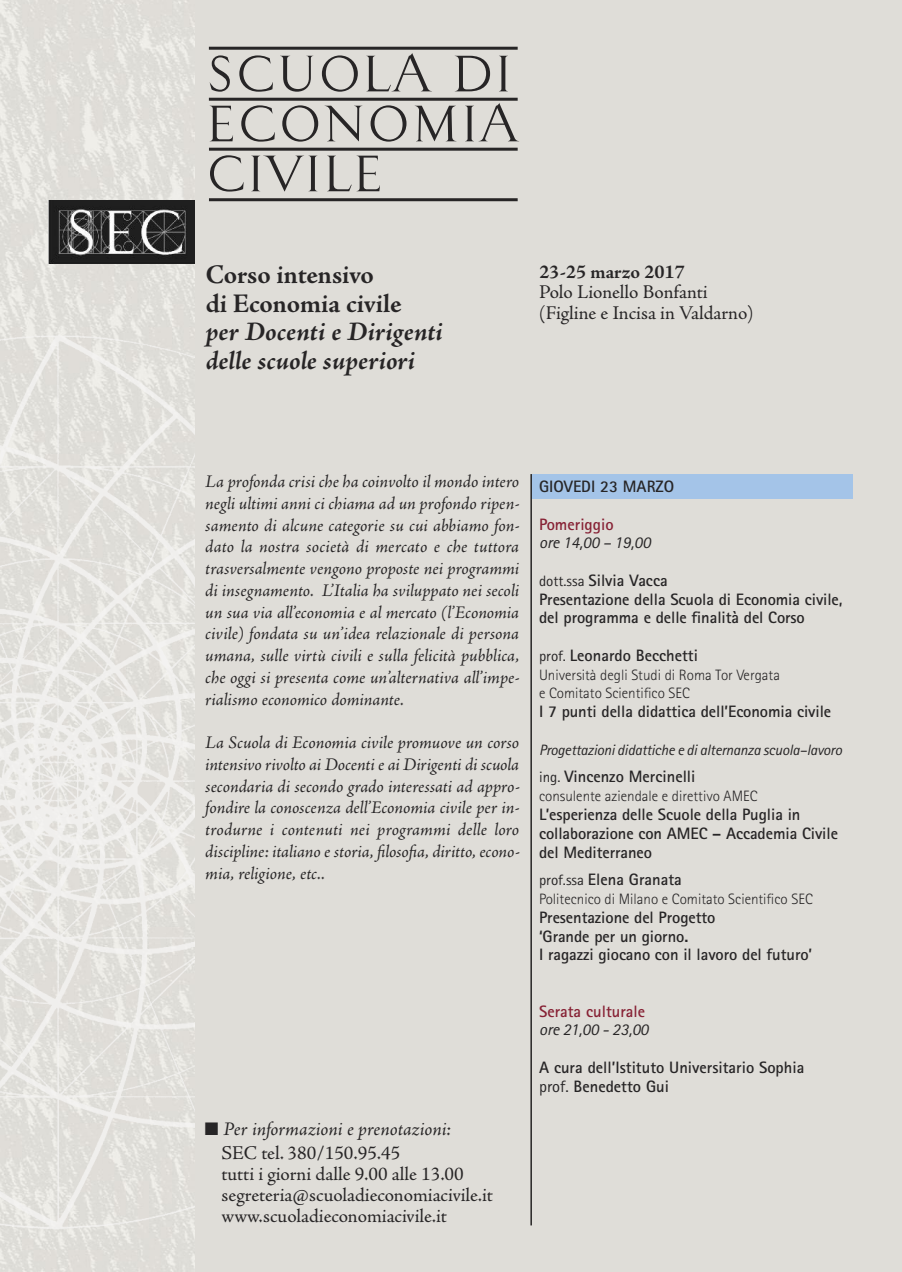
<style>
.page{position:relative;width:902px;height:1272px;background:#fff}
.page>*{position:absolute;margin:0;border:0;box-sizing:border-box;transform-origin:0 0}
.t1{font:61.8px/49.9px "Pacioli";letter-spacing:-.015em;color:#272526;text-align:justify}
.t2{font:italic 700 27px/28.5px "Adobe Jenson Pro";letter-spacing:.005em;color:#272526}
.t3{font:700 27px/28.5px "Adobe Jenson Pro";letter-spacing:-.005em;color:#272526}
.t4{font:19.5px/21px "Adobe Jenson Pro";color:#272526}
.t5{font:italic 19.5px/24px "Adobe Jenson Pro";letter-spacing:-.005em;color:#272526}
.t6{font:700 19.5px "Adobe Jenson Pro";color:#272526}
.t7{font:italic 18px/21.8px "Adobe Jenson Pro";letter-spacing:-.005em;color:#272526;text-align:justify}
.t8{font:700 16.5px/18.8px "Rotis Sans Serif Std";letter-spacing:-.005em;color:#272526}
.t9{font:italic 16.5px "Rotis Sans Serif Std";color:#272526}
.t10{font:700 16.5px "Rotis Sans Serif Std";color:#872235}
.t11{font:300 15px/18.8px "Rotis Sans Serif Std";color:#272526}
.t12{font:italic 15px "Rotis Sans Serif Std";letter-spacing:-.015em;color:#272526}
.s1{font-style:normal}
.s2{font-weight:400;font-size:15px}
.s3{font-weight:400}
</style>
<div class="page">
<img style="left:0;top:0;width:195px;height:1271px">
<img style="left:0;top:322px;width:195px;height:921px">
<div style="left:195px;top:0;width:706px;height:1271px;background:#dfddd8"></div>
<img style="left:48px;top:201px;width:147px;height:63px">
<hr style="left:209px;top:98px;width:308px;height:3px;background:#272526">
<hr style="left:209px;top:148px;width:308px;height:3px;background:#272526">
<hr style="left:209px;top:198px;width:308px;height:3px;background:#272526">
<hr style="left:209px;top:47px;width:308px;height:3px;background:#272526">
<div style="left:531px;top:474px;width:321px;height:24px;background:#a4c4e8"></div>
<hr style="left:530px;top:474px;width:2px;height:751px;background:#272526">
<h1 class="t1" style="left:205px;top:45px;width:315px">SCUOLA DI ECONOMIA CIVILE</h1>
<h2 class="t3" style="left:206px;top:263px;width:197px">Corso intensivo di Economia civile</h2>
<h2 class="t2" style="left:206px;top:320px;width:239px">per Docenti e Dirigenti delle scuole superiori</h2>
<p class="t6" style="left:539px;top:265px;width:147px">23-25 marzo 2017</p>
<p class="t4" style="left:539px;top:284px;width:216px;line-height:20.2px">Polo Lionello Bonfanti (Figline e Incisa in Valdarno)</p>
<p class="t7" style="left:205px;top:472px;width:315px">La profonda crisi che ha coinvolto il mondo intero negli ultimi anni ci chiama ad un profondo ripen&shy;samento di alcune categorie su cui abbiamo fon&shy;dato la nostra società di mercato e che tuttora trasversalmente vengono proposte nei programmi di insegnamento. L’Italia ha sviluppato nei secoli un sua via all’economia e al mercato (l’Economia civile) fondata su un’idea relazionale di persona umana, sulle virtù civili e sulla felicità pubblica, che oggi si presenta come un’alternativa all’impe&shy;rialismo economico dominante.</p>
<p class="t7" style="left:205px;top:733px;width:315px">La Scuola di Economia civile promuove un corso intensivo rivolto ai Docenti e ai Dirigenti di scuola secondaria di secondo grado interessati ad appro&shy;fondire la conoscenza dell’Economia civile per in&shy;trodurne i contenuti nei programmi delle loro discipline: italiano e storia, filosofia, diritto, econo&shy;mia, religione, etc..</p>
<p class="t5" style="left:222px;top:1118px;width:231px;text-indent:-17px">■ Per informazioni e prenotazioni:<br><span class="s1">SEC tel. 380/150.95.45</span></p>
<p class="t4" style="left:222px;top:1165px;width:273px">tutti i giorni dalle 9.00 alle 13.00 segreteria@scuoladieconomiacivile.it www.scuoladieconomiacivile.it</p>
<p class="t8" style="left:539px;top:479px;width:137px">Giovedi 23 marzo</p>
<p class="t10" style="left:539px;top:518px;width:76px">Pomeriggio</p>
<p class="t9" style="left:539px;top:537px;width:113px">ore 14,00 – 19,00</p>
<p class="t8" style="left:539px;top:572px;width:305px"><span class="s2">dott.ssa</span> Silvia vacca<br>Presentazione della Scuola di economia civile, del programma e delle finalità del Corso</p>
<p class="t8" style="left:539px;top:647px;width:160px"><span class="s2">prof.</span> Leonardo Becchetti</p>
<p class="t11" style="left:539px;top:666px;width:242px">Università degli Studi di Roma Tor Vergata e Comitato Scientifico SEC</p>
<p class="t8" style="left:539px;top:704px;width:293px">i 7 punti della didattica dell’economia civile</p>
<p class="t12" style="left:539px;top:744px;width:304px">Progettazioni didattiche e di alternanza scuola–lavoro</p>
<p class="t8" style="left:539px;top:769px;width:158px"><span class="s2">ing.</span> vincenzo mercinelli</p>
<p class="t11" style="left:539px;top:788px;width:220px">consulente aziendale e direttivo AMEC</p>
<p class="t8" style="left:539px;top:806px;width:300px">L’esperienza delle Scuole della Puglia in collaborazione con ameC – accademia Civile del mediterraneo</p>
<p class="t8" style="left:539px;top:872px;width:144px"><span class="s2">prof.ssa</span> elena Granata</p>
<p class="t11" style="left:539px;top:891px;width:275px">Politecnico di Milano e Comitato Scientifico SEC</p>
<p class="t8" style="left:539px;top:909px;width:275px">Presentazione del Progetto<br>‘Grande per un giorno.<br>i ragazzi giocano con il lavoro del futuro’</p>
<p class="t10" style="left:539px;top:1005px;width:108px">Serata culturale</p>
<p class="t9" style="left:539px;top:1023px;width:111px">ore 21,00 - 23,00</p>
<p class="t8" style="left:539px;top:1059px;width:267px">a cura dell’istituto Universitario Sophia <span class="s3">prof.</span> Benedetto Gui</p>
</div>
